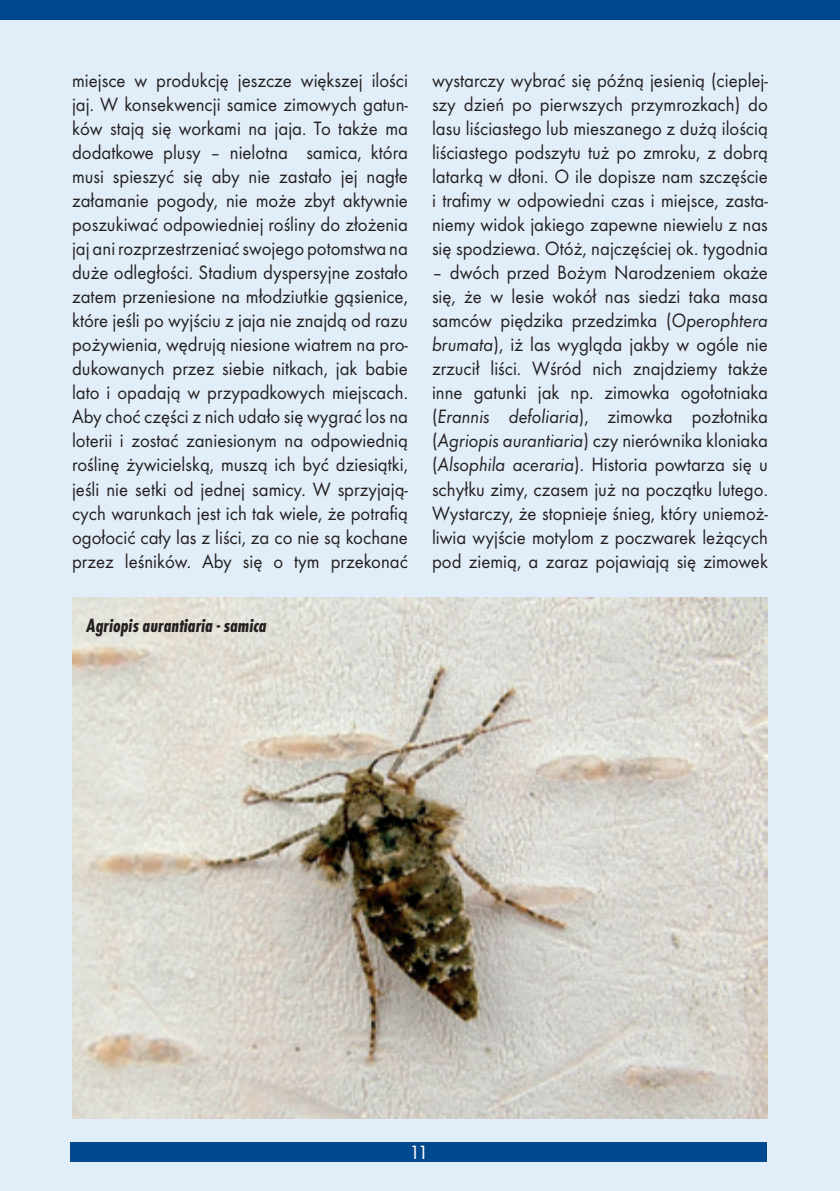
<style>
.page{position:relative;width:840px;height:1191px;background:#fff}
.page>*{position:absolute;margin:0;border:0;box-sizing:border-box;transform-origin:0 0}
.t1{font:20px/24px "Futur TEE";color:#231f20;text-align:justify;scale:.94 1}
.t2{font:italic 20px "Futur TEE Bol Con";color:#231f20}
.t3{font:20px "Futur TEE";color:#fff}
.s1{font-style:italic}
</style>
<div class="page">
<div style="left:0;top:0;width:839px;height:1191px;background:#e1edf8"></div>
<img style="left:72px;top:597px;width:695px;height:522px">
<div style="left:71px;top:1141px;width:695px;height:20px;background:#01498e"></div>
<div style="left:0;top:0;width:839px;height:20px;background:#01498e"></div>
<p class="t1" style="left:72px;top:68px;width:359px">miejsce w produkcję jeszcze większej ilości jaj. W konsekwencji samice zimowych gatun&shy;ków stają się workami na jaja. To także ma dodatkowe plusy – nielotna samica, która musi spieszyć się aby nie zastało jej nagłe załamanie pogody, nie może zbyt aktywnie poszukiwać odpowiedniej rośliny do złożenia jaj ani rozprzestrzeniać swojego potomstwa na duże odległości. Stadium dyspersyjne zostało zatem przeniesione na młodziutkie gąsienice, które jeśli po wyjściu z jaja nie znajdą od razu pożywienia, wędrują niesione wiatrem na pro&shy;dukowanych przez siebie nitkach, jak babie lato i opadają w przypadkowych miejscach.<br>Aby choć części z nich udało się wygrać los na loterii i zostać zaniesionym na odpowiednią roślinę żywicielską, muszą ich być dziesiątki, jeśli nie setki od jednej samicy. W sprzyjają&shy;cych warunkach jest ich tak wiele, że potrafią ogołocić cały las z liści, za co nie są kochane przez leśników. Aby się o tym przekonać</p>
<p class="t1" style="left:432px;top:68px;width:358px">wystarczy wybrać się późną jesienią (cieplej&shy;szy dzień po pierwszych przymrozkach) do lasu liściastego lub mieszanego z dużą ilością liściastego podszytu tuż po zmroku, z dobrą latarką w dłoni. O ile dopisze nam szczęście i trafimy w odpowiedni czas i miejsce, zasta&shy;niemy widok jakiego zapewne niewielu z nas się spodziewa. Otóż, najczęściej ok. tygodnia</p>
<p class="t1" style="left:432px;top:260px;width:358px">– dwóch przed Bożym Narodzeniem okaże się, że w lesie wokół nas siedzi taka masa samców piędzika przedzimka (<span class="s1">Operophtera brumata</span>), iż las wygląda jakby w ogóle nie zrzucił liści. Wśród nich znajdziemy także inne gatunki jak np. zimowka ogołotniaka (<span class="s1">Erannis defoliaria</span>), zimowka pozłotnika (<span class="s1">Agriopis aurantiaria</span>) czy nierównika kloniaka (<span class="s1">Alsophila aceraria</span>). Historia powtarza się u schyłku zimy, czasem już na początku lutego.<br>Wystarczy, że stopnieje śnieg, który uniemoż&shy;liwia wyjście motylom z poczwarek leżących pod ziemią, a zaraz pojawiają się zimowek</p>
<p class="t2" style="left:87px;top:614px;width:181px">Agriopis aurantiaria - samica</p>
<p class="t3" style="left:409px;top:1140px;width:21px">11</p>
</div>
